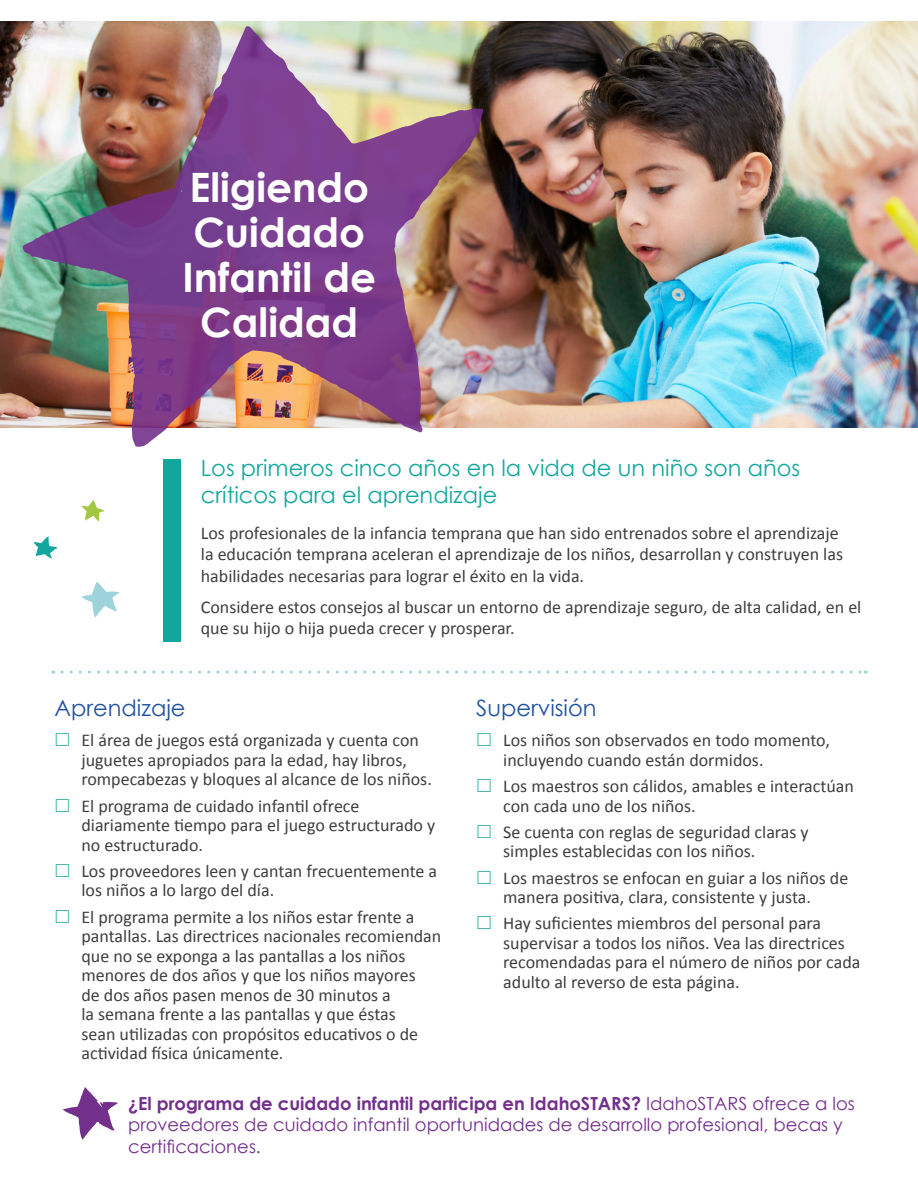
<style>
.page{position:relative;width:918px;height:1188px;background:#fff}
.page>*{position:absolute;margin:0;border:0;box-sizing:border-box;transform-origin:0 0}
.t1{font:700 40.5px "Century Gothic";color:#fff}
.Headers{font:22.5px/27px "Century Gothic";color:#12a79d}
.Headers-2{font:22.5px "Century Gothic";color:#1f51a3}
.t2{font:18px/19.5px "Calibri";color:#3e3e3f}
.Headers-3{font:18px/21.6px "Century Gothic";color:#732f8c}
.s1{font-weight:700}
</style>
<div class="page">
<img style="left:0;top:22px;width:918px;height:406px">
<img style="left:23px;top:26px;width:461px;height:421px">
<div style="left:164px;top:459px;width:17px;height:182px;background:#12a79d"></div>
<svg style="left:33px;top:536px;width:24px;height:23px"></svg>
<svg style="left:82px;top:500px;width:22px;height:21px"></svg>
<svg style="left:82px;top:581px;width:37px;height:37px"></svg>
<svg style="left:63px;top:1087px;width:55px;height:53px"></svg>
<svg style="left:62px;top:671px;width:804px;height:3px"></svg>
<p class="t1" style="left:189px;top:157px;width:181px">Eligiendo</p>
<p class="t1" style="left:193px;top:202px;width:173px">Cuidado</p>
<p class="t1" style="left:182px;top:247px;width:195px">Infantil de</p>
<p class="t1" style="left:200px;top:292px;width:159px">Calidad</p>
<p class="Headers" style="left:201px;top:454px;width:601px">Los primeros cinco años en la vida de un niño son años críticos para el aprendizaje</p>
<p class="t2" style="left:201px;top:522px;width:644px;line-height:21.6px">Los profesionales de la infancia temprana que han sido entrenados sobre el aprendizaje la educación temprana aceleran el aprendizaje de los niños, desarrollan y construyen las habilidades necesarias para lograr el éxito en la vida.</p>
<p class="t2" style="left:201px;top:596px;width:662px;line-height:21.6px">Considere estos consejos al buscar un entorno de aprendizaje seguro, de alta calidad, en el que su hijo o hija pueda crecer y prosperar.</p>
<p class="Headers-2" style="left:54px;top:692px;width:133px">Aprendizaje</p>
<p class="Headers-2" style="left:476px;top:692px;width:122px">Supervisión</p>
<p class="t2" style="left:81px;top:731px;width:352px">El área de juegos está organizada y cuenta con juguetes apropiados para la edad, hay libros, rompecabezas y bloques al alcance de los niños.</p>
<p class="t2" style="left:81px;top:796px;width:355px">El programa de cuidado infantil ofrece diariamente tiempo para el juego estructurado y no estructurado.</p>
<p class="t2" style="left:81px;top:861px;width:357px">Los proveedores leen y cantan frecuentemente a los niños a lo largo del día.</p>
<p class="t2" style="left:81px;top:907px;width:361px">El programa permite a los niños estar frente a pantallas. Las directrices nacionales recomiendan que no se exponga a las pantallas a los niños menores de dos años y que los niños mayores<br>de dos años pasen menos de 30 minutos a<br>la semana frente a las pantallas y que éstas<br>sean utilizadas con propósitos educativos o de actividad física únicamente.</p>
<p class="t2" style="left:503px;top:731px;width:328px">Los niños son observados en todo momento, incluyendo cuando están dormidos.</p>
<p class="t2" style="left:503px;top:777px;width:352px">Los maestros son cálidos, amables e interactúan con cada uno de los niños.</p>
<p class="t2" style="left:503px;top:822px;width:307px">Se cuenta con reglas de seguridad claras y simples establecidas con los niños.</p>
<p class="t2" style="left:503px;top:868px;width:347px">Los maestros se enfocan en guiar a los niños de manera positiva, clara, consistente y justa.</p>
<p class="t2" style="left:503px;top:914px;width:359px">Hay suficientes miembros del personal para supervisar a todos los niños. Vea las directrices recomendadas para el número de niños por cada adulto al reverso de esta página.</p>
<p class="Headers-3" style="left:128px;top:1092px;width:728px"><span class="s1">¿El programa de cuidado infantil participa en IdahoSTARS?</span> IdahoSTARS ofrece a los proveedores de cuidado infantil oportunidades de desarrollo profesional, becas y certificaciones.</p>
</div>
